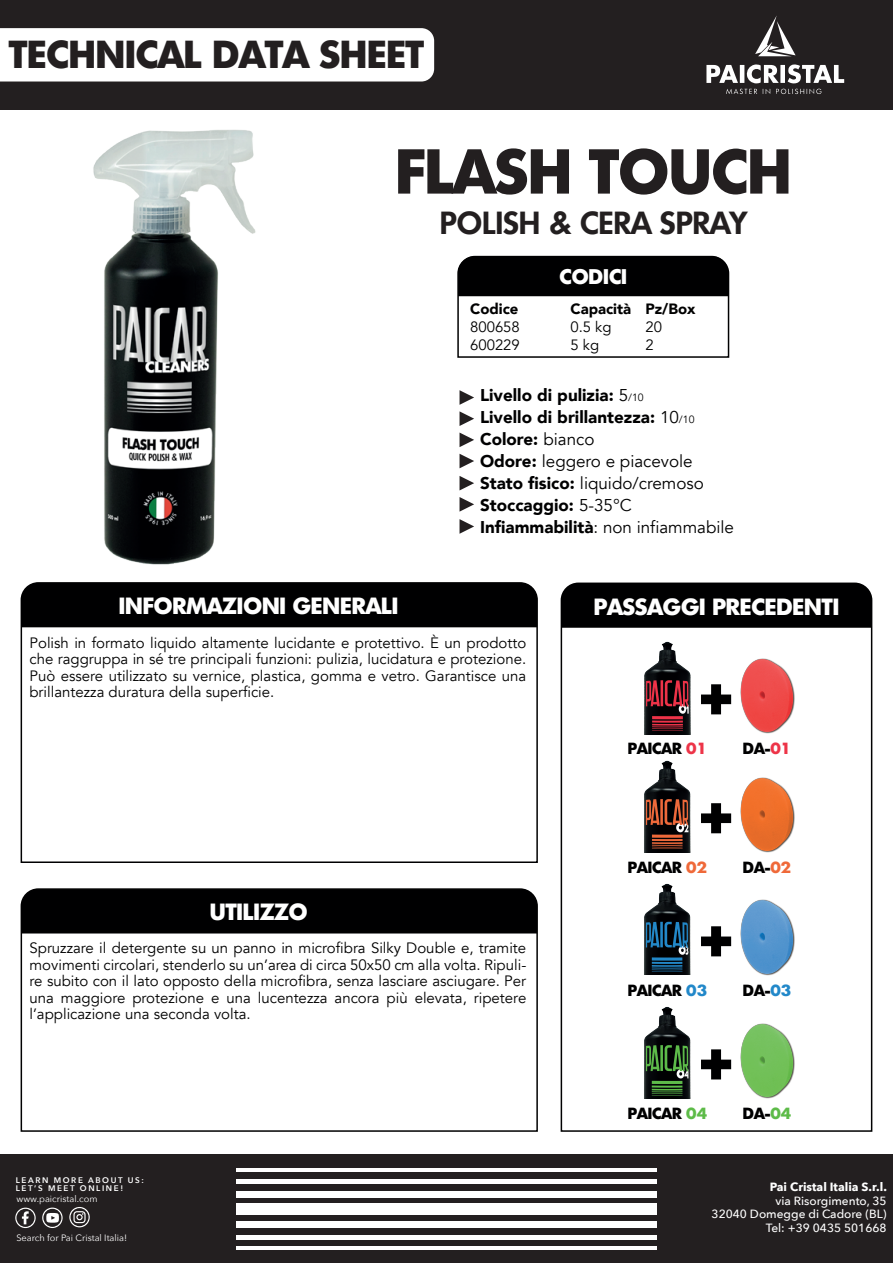
<style>
.page{position:relative;width:893px;height:1263px;background:#fff}
.page>*{position:absolute;margin:0;border:0;box-sizing:border-box;transform-origin:0 0}
.t1{font:800 62.1px "Limerick";color:#000001}
.t2{font:800 61.5px "Limerick";color:#231f20}
.t3{font:800 37.95px "Limerick";color:#231f20}
.t4{font:600 31.2px "Limerick";color:#231f20}
.t5{font:800 22.8px "Limerick";color:#fff}
.t6{font:800 20.7px "Limerick";color:#fff}
.t7{font:900 16.95px/22px "Avenir";color:#000001}
.t8{font:800 15.75px "Limerick";color:#000001}
.t9{font:15px/16.5px "Avenir";color:#000001;text-align:justify}
.t10{font:14.85px/17.9px "Avenir";color:#000001}
.t11{font:900 14.85px "Avenir";color:#000001}
.t12{font:500 11.85px/13.5px "Avenir Next";color:#fff;text-align:right}
.t13{font:700 11.85px "Avenir Next";color:#fff}
.t14{font:9.15px "Avenir Next";color:#fff}
.t15{font:600 8.1px/8.1px "Avenir Next";letter-spacing:.2em;color:#fff}
.s1{font-weight:400}
.s2{font-weight:400;font-size:10.5px}
.s3{color:#ed3448}
.s4{color:#ef6939}
.s5{color:#2288c9}
.s6{color:#5dbb48}
</style>
<div class="page">
<div style="left:0;top:0;width:893px;height:110px;background:#231f20"></div>
<div style="left:0;top:28px;width:434px;height:54px;background:#fff"></div>
<img style="left:93px;top:130px;width:163px;height:435px">
<svg style="left:20px;top:582px;width:518px;height:281px"></svg>
<div style="left:21px;top:583px;width:516px;height:44px;background:#000001"></div>
<svg style="left:560px;top:582px;width:313px;height:550px"></svg>
<div style="left:561px;top:583px;width:311px;height:45px;background:#000001"></div>
<svg style="left:459px;top:390px;width:15px;height:15px"></svg>
<svg style="left:459px;top:411px;width:15px;height:15px"></svg>
<svg style="left:459px;top:432px;width:15px;height:15px"></svg>
<svg style="left:459px;top:454px;width:15px;height:14px"></svg>
<svg style="left:459px;top:476px;width:15px;height:14px"></svg>
<svg style="left:459px;top:497px;width:15px;height:15px"></svg>
<svg style="left:459px;top:519px;width:15px;height:15px"></svg>
<svg style="left:20px;top:888px;width:518px;height:244px"></svg>
<div style="left:21px;top:889px;width:516px;height:44px;background:#000001"></div>
<svg style="left:457px;top:255px;width:273px;height:103px"></svg>
<div style="left:0;top:1154px;width:893px;height:109px;background:#231f20"></div>
<svg style="left:755px;top:16px;width:41px;height:40px"></svg>
<svg style="left:706px;top:64px;width:138px;height:30px"></svg>
<div style="left:236px;top:1203px;width:421px;height:11px;background:#fff"></div>
<div style="left:236px;top:1221px;width:421px;height:6px;background:#fff"></div>
<hr style="left:236px;top:1235px;width:421px;height:4px;background:#fff">
<hr style="left:236px;top:1247px;width:421px;height:3px;background:#fff">
<div style="left:236px;top:1191px;width:421px;height:7px;background:#fff"></div>
<hr style="left:236px;top:1179px;width:421px;height:4px;background:#fff">
<hr style="left:236px;top:1169px;width:421px;height:3px;background:#fff">
<svg style="left:69px;top:1207px;width:21px;height:20px"></svg>
<svg style="left:42px;top:1207px;width:21px;height:21px"></svg>
<svg style="left:15px;top:1207px;width:21px;height:21px"></svg>
<img style="left:636px;top:755px;width:63px;height:98px">
<img style="left:735px;top:772px;width:65px;height:84px">
<img style="left:636px;top:636px;width:63px;height:98px">
<img style="left:735px;top:653px;width:65px;height:84px">
<img style="left:636px;top:878px;width:63px;height:96px">
<img style="left:734px;top:895px;width:66px;height:84px">
<img style="left:636px;top:1002px;width:63px;height:97px">
<img style="left:735px;top:1018px;width:65px;height:84px">
<h3 class="t3" style="left:9px;top:29px;width:416px">TECHNICAL DATA SHEET</h3>
<h2 class="t2" style="left:395px;top:131px;width:397px">FLASH TOUCH</h2>
<h3 class="t4" style="left:440px;top:202px;width:308px">POLISH &amp; CERA SPRAY</h3>
<p class="t11" style="left:470px;top:296px;width:50px">Codice</p>
<p class="t10" style="left:470px;top:318px;width:51px">800658<br>600229</p>
<h3 class="t6" style="left:560px;top:263px;width:69px">CODICI</h3>
<p class="t11" style="left:570px;top:296px;width:62px">Capacità</p>
<p class="t10" style="left:570px;top:318px;width:43px">0.5 kg<br>5 kg</p>
<p class="t11" style="left:645px;top:296px;width:51px">Pz/Box</p>
<p class="t10" style="left:645px;top:318px;width:18px">20<br>2</p>
<p class="t7" style="left:480px;top:383px;width:256px">Livello di pulizia: <span class="s1">5</span><span class="s2">/10<br></span>Livello di brillantezza: <span class="s1">10</span><span class="s2">/10<br></span>Colore: <span class="s1">bianco<br></span>Odore: <span class="s1">leggero e piacevole<br></span>Stato fisico: <span class="s1">liquido/cremoso<br></span>Stoccaggio: <span class="s1">5-35°C<br></span>Infiammabilità<span class="s1">: non infiammabile</span></p>
<h3 class="t5" style="left:119px;top:591px;width:281px">INFORMAZIONI GENERALI</h3>
<p class="t9" style="left:29px;top:635px;width:498px">Polish in formato liquido altamente lucidante e protettivo. È un prodotto che raggruppa in sé tre principali funzioni: pulizia, lucidatura e protezione.<br>Può essere utilizzato su vernice, plastica, gomma e vetro. Garantisce una brillantezza duratura della superficie.</p>
<h3 class="t5" style="left:210px;top:897px;width:99px">UTILIZZO</h3>
<p class="t9" style="left:29px;top:940px;width:498px">Spruzzare il detergente su un panno in microfibra Silky Double e, tramite movimenti circolari, stenderlo su un’area di circa 50x50 cm alla volta. Ripuli&shy;re subito con il lato opposto della microfibra, senza lasciare asciugare. Per una maggiore protezione e una lucentezza ancora più elevata, ripetere l’applicazione una seconda volta.</p>
<p class="t15" style="left:16px;top:1176px;width:130px">LEARN MORE ABOUT US:<br>LET’S MEET ONLINE!</p>
<p class="t14" style="left:16px;top:1191px;width:83px">www.paicristal.com</p>
<p class="t14" style="left:16px;top:1229px;width:112px">Search for Pai Cristal Italia!</p>
<h3 class="t5" style="left:594px;top:592px;width:247px">PASSAGGI PRECEDENTI</h3>
<h1 class="t1" style="left:695px;top:659px;width:43px">+</h1>
<p class="t8" style="left:628px;top:738px;width:81px">PAICAR <span class="s3">01</span></p>
<p class="t8" style="left:743px;top:738px;width:50px">DA-<span class="s3">01</span></p>
<h1 class="t1" style="left:695px;top:778px;width:43px">+</h1>
<p class="t8" style="left:628px;top:856px;width:81px">PAICAR <span class="s4">02</span></p>
<p class="t8" style="left:743px;top:856px;width:50px">DA-<span class="s4">02</span></p>
<h1 class="t1" style="left:695px;top:901px;width:43px">+</h1>
<p class="t8" style="left:628px;top:979px;width:81px">PAICAR <span class="s5">03</span></p>
<p class="t8" style="left:743px;top:979px;width:50px">DA-<span class="s5">03</span></p>
<h1 class="t1" style="left:695px;top:1024px;width:43px">+</h1>
<p class="t8" style="left:628px;top:1103px;width:81px">PAICAR <span class="s6">04</span></p>
<p class="t8" style="left:743px;top:1103px;width:50px">DA-<span class="s6">04</span></p>
<p class="t13" style="left:770px;top:1177px;width:119px">Pai Cristal Italia S.r.l.</p>
<p class="t12" style="left:712px;top:1193px;width:176px">via Risorgimento, 35<br>32040 Domegge di Cadore (BL)<br>Tel: +39 0435 501668</p>
</div>
